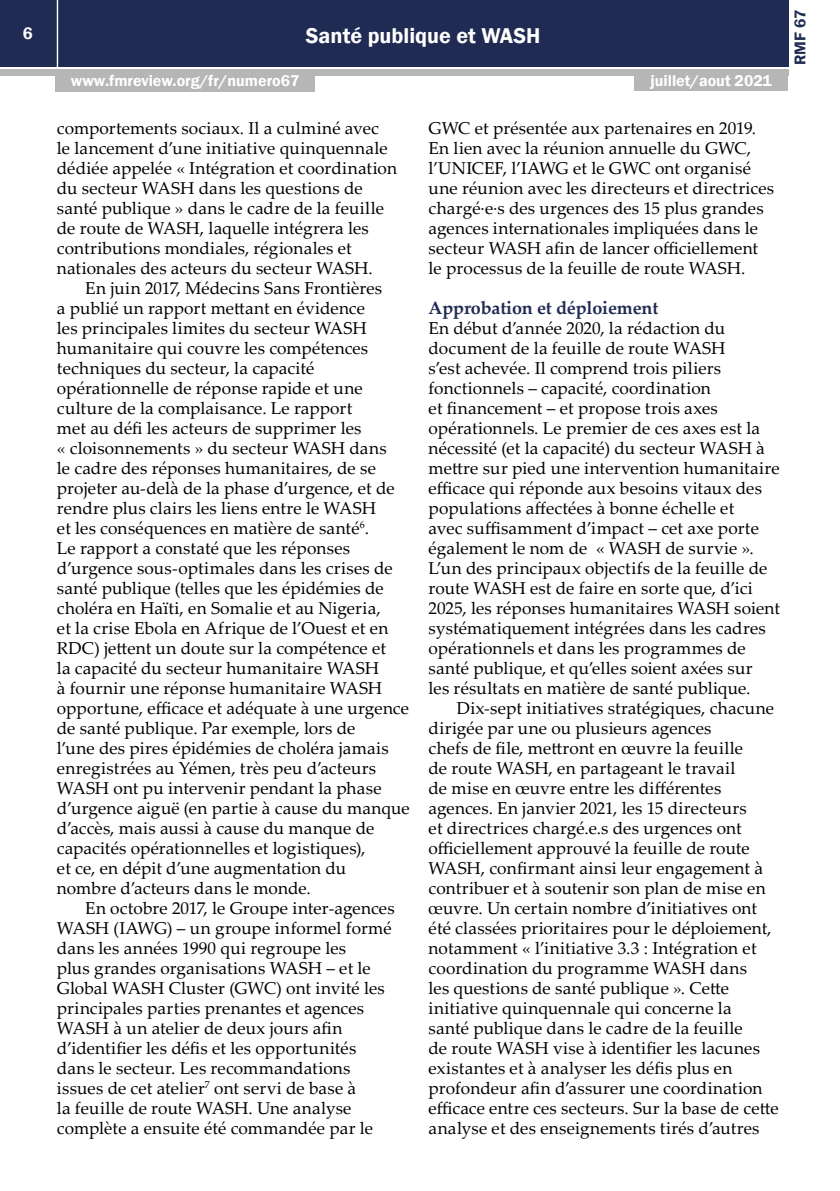
<style>
.page{position:relative;width:840px;height:1191px;background:#fff}
.page>*{position:absolute;margin:0;border:0;box-sizing:border-box;transform-origin:0 0}
.t1{font:600 22px "Franklin Gothic";color:#fff}
.t2{font:700 18px "Palatino Linotype";letter-spacing:-.01em;color:#202b53}
.t3{font:17.2px/20px "Palatino Linotype";letter-spacing:.01em;color:#000}
.t4{font:600 17px "Franklin Gothic";color:#fff}
.t5{font:600 16px "Franklin Gothic";color:#fff}
.t6{font:600 16px "Franklin Gothic";color:#202b53}
</style>
<div class="page">
<div style="left:0;top:0;width:787px;height:66px;background:#202b53"></div>
<div style="left:0;top:69px;width:787px;height:6px;background:#b6b6b6"></div>
<hr style="left:57px;top:0;width:1px;height:67px;background:#fff">
<div style="left:634px;top:73px;width:153px;height:18px;background:#b6b6b6"></div>
<div style="left:55px;top:74px;width:260px;height:18px;background:#b6b6b6"></div>
<p class="t4" style="left:23px;top:23px;width:11px">6</p>
<p class="t1" style="left:306px;top:22px;width:236px">Santé publique et WASH</p>
<p class="t5" style="left:71px;top:71px;width:230px">www.fmreview.org/fr/numero67</p>
<p class="t5" style="left:650px;top:71px;width:123px">juillet/aout 2021</p>
<p class="t3" style="left:57px;top:117px;width:341px">comportements sociaux. Il a culminé avec<br>le lancement d’une initiative quinquennale dédiée appelée « Intégration et coordination du secteur WASH dans les questions de santé publique » dans le cadre de la feuille de route de WASH, laquelle intégrera les contributions mondiales, régionales et nationales des acteurs du secteur WASH.</p>
<p class="t3" style="left:57px;top:277px;width:354px;text-indent:28px">En juin 2017, Médecins Sans Frontières<br>a publié un rapport mettant en évidence<br>les principales limites du secteur WASH humanitaire qui couvre les compétences techniques du secteur, la capacité opérationnelle de réponse rapide et une culture de la complaisance. Le rapport<br>met au défi les acteurs de supprimer les<br>« cloisonnements » du secteur WASH dans<br>le cadre des réponses humanitaires, de se projeter au-delà de la phase d’urgence, et de rendre plus clairs les liens entre le WASH<br>et les conséquences en matière de santé<sup>6</sup>.<br>Le rapport a constaté que les réponses d’urgence sous-optimales dans les crises de santé publique (telles que les épidémies de choléra en Haïti, en Somalie et au Nigeria,<br>et la crise Ebola en Afrique de l’Ouest et en RDC) jettent un doute sur la compétence et<br>la capacité du secteur humanitaire WASH<br>à fournir une réponse humanitaire WASH opportune, efficace et adéquate à une urgence de santé publique. Par exemple, lors de<br>l’une des pires épidémies de choléra jamais enregistrées au Yémen, très peu d’acteurs WASH ont pu intervenir pendant la phase d’urgence aiguë (en partie à cause du manque d’accès, mais aussi à cause du manque de capacités opérationnelles et logistiques),<br>et ce, en dépit d’une augmentation du nombre d’acteurs dans le monde.</p>
<p class="t3" style="left:57px;top:897px;width:339px;text-indent:28px">En octobre 2017, le Groupe inter-agences WASH (IAWG) – un groupe informel formé dans les années 1990 qui regroupe les<br>plus grandes organisations WASH – et le Global WASH Cluster (GWC) ont invité les principales parties prenantes et agences WASH à un atelier de deux jours afin d’identifier les défis et les opportunités dans le secteur. Les recommandations issues de cet atelier<sup>7</sup> ont servi de base à<br>la feuille de route WASH. Une analyse complète a ensuite été commandée par le</p>
<p class="t3" style="left:428px;top:117px;width:347px">GWC et présentée aux partenaires en 2019.<br>En lien avec la réunion annuelle du GWC, l’UNICEF, l’IAWG et le GWC ont organisé une réunion avec les directeurs et directrices chargé·e·s des urgences des 15 plus grandes agences internationales impliquées dans le secteur WASH afin de lancer officiellement le processus de la feuille de route WASH.</p>
<p class="t2" style="left:428px;top:295px;width:231px">Approbation et déploiement</p>
<p class="t3" style="left:428px;top:317px;width:353px">En début d’année 2020, la rédaction du document de la feuille de route WASH<br>s’est achevée. Il comprend trois piliers fonctionnels – capacité, coordination<br>et financement – et propose trois axes opérationnels. Le premier de ces axes est la nécessité (et la capacité) du secteur WASH à mettre sur pied une intervention humanitaire efficace qui réponde aux besoins vitaux des populations affectées à bonne échelle et<br>avec suffisamment d’impact – cet axe porte également le nom de « WASH de survie ».<br>L’un des principaux objectifs de la feuille de route WASH est de faire en sorte que, d’ici 2025, les réponses humanitaires WASH soient systématiquement intégrées dans les cadres opérationnels et dans les programmes de santé publique, et qu’elles soient axées sur<br>les résultats en matière de santé publique.</p>
<p class="t3" style="left:428px;top:697px;width:351px;text-indent:28px">Dix-sept initiatives stratégiques, chacune dirigée par une ou plusieurs agences<br>chefs de file, mettront en œuvre la feuille<br>de route WASH, en partageant le travail<br>de mise en œuvre entre les différentes agences. En janvier 2021, les 15 directeurs<br>et directrices chargé.e.s des urgences ont officiellement approuvé la feuille de route WASH, confirmant ainsi leur engagement à contribuer et à soutenir son plan de mise en œuvre. Un certain nombre d’initiatives ont été classées prioritaires pour le déploiement, notamment « l’initiative 3.3 : Intégration et coordination du programme WASH dans<br>les questions de santé publique ». Cette initiative quinquennale qui concerne la<br>santé publique dans le cadre de la feuille<br>de route WASH vise à identifier les lacunes existantes et à analyser les défis plus en profondeur afin d’assurer une coordination efficace entre ces secteurs. Sur la base de cette analyse et des enseignements tirés d’autres</p>
<p class="t6" style="left:789px;top:65px;width:57px;rotate:-90deg">RMF 67</p>
</div>
